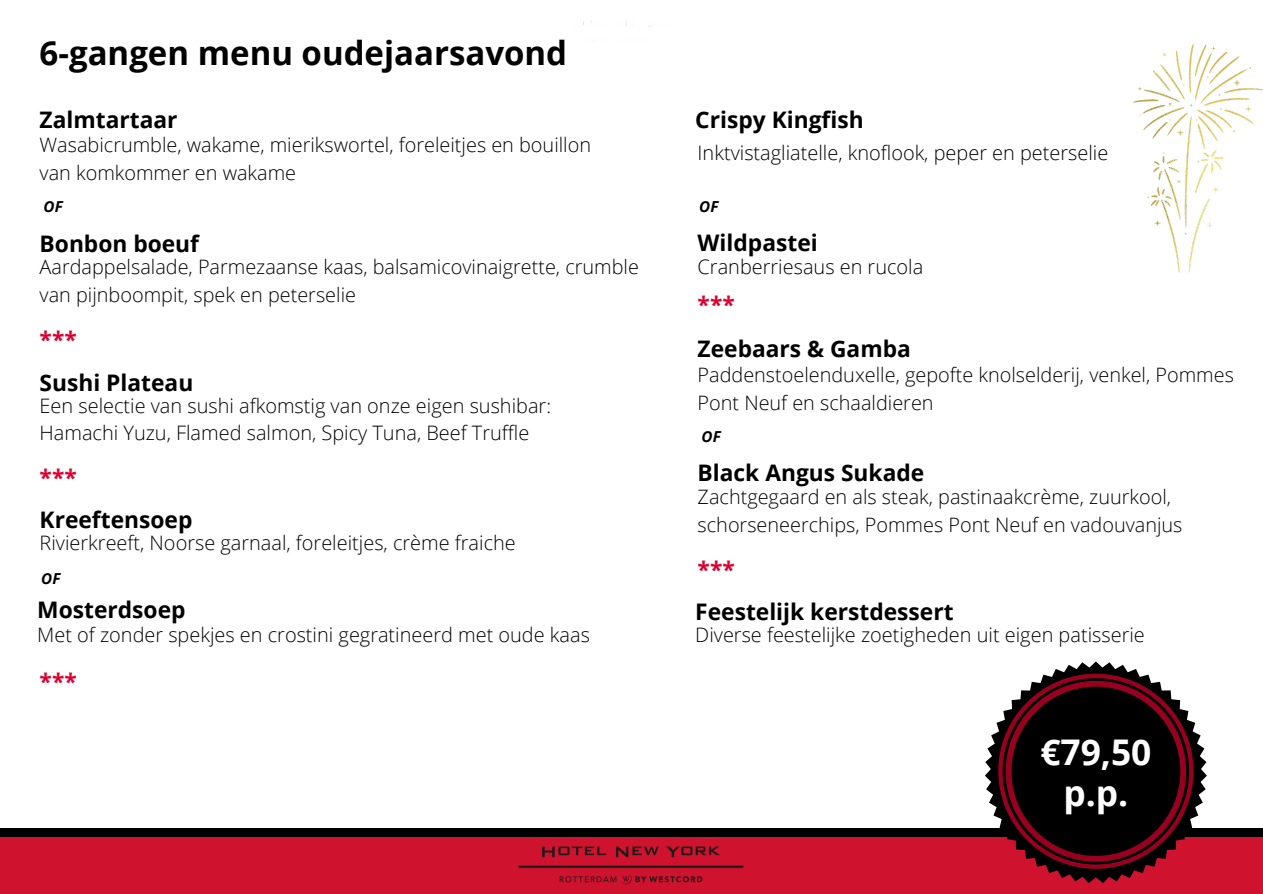
<style>
.page{position:relative;width:1263px;height:894px;background:#fff}
.page>*{position:absolute;margin:0;border:0;box-sizing:border-box;transform-origin:0 0}
.t1{font:700 35.4px/41.7px "Open Sans";color:#fff;text-align:center}
.t2{font:700 33px "Open Sans";color:#000}
.t3{font:700 22.8px "Open Sans";color:#000}
.t4{font:700 22.8px "Open Sans";color:#dc002f}
.t5{font:300 19.95px/27.5px "Open Sans";color:#000}
.t6{font:300 19.8px/27.6px "Open Sans";color:#000}
.t7{font:italic 700 15.15px "Open Sans";color:#000}
</style>
<div class="page">
<div style="left:0;top:836px;width:1263px;height:57px;background:#cf122d"></div>
<div style="left:0;top:827px;width:1263px;height:9px;background:#000"></div>
<img style="left:512px;top:836px;width:238px;height:49px">
<svg style="left:985px;top:661px;width:222px;height:221px"></svg>
<svg style="left:998px;top:673px;width:195px;height:195px;background:#2e0f15"></svg>
<img style="left:1134px;top:44px;width:129px;height:228px">
<h2 class="t2" style="left:40px;top:30px;width:529px">6-gangen menu oudejaarsavond</h2>
<p class="t3" style="left:40px;top:103px;width:139px">Zalmtartaar</p>
<p class="t6" style="left:40px;top:131px;width:553px">Wasabicrumble, wakame, mierikswortel, foreleitjes en bouillon van komkommer en wakame</p>
<p class="t7" style="left:44px;top:196px;width:21px">OF</p>
<p class="t3" style="left:40px;top:227px;width:161px">Bonbon boeuf</p>
<p class="t6" style="left:40px;top:253px;width:601px">Aardappelsalade, Parmezaanse kaas, balsamicovinaigrette, crumble van pijnboompit, spek en peterselie</p>
<p class="t4" style="left:40px;top:324px;width:39px">***</p>
<p class="t3" style="left:40px;top:366px;width:155px">Sushi Plateau</p>
<p class="t5" style="left:40px;top:391px;width:513px">Een selectie van sushi afkomstig van onze eigen sushibar:<br>Hamachi Yuzu, Flamed salmon, Spicy Tuna, Beef Truffle</p>
<p class="t4" style="left:40px;top:461px;width:39px">***</p>
<p class="t3" style="left:40px;top:503px;width:154px">Kreeftensoep</p>
<p class="t5" style="left:40px;top:528px;width:478px">Rivierkreeft, Noorse garnaal, foreleitjes, crème fraiche</p>
<p class="t7" style="left:41px;top:567px;width:21px">OF</p>
<p class="t3" style="left:37px;top:593px;width:150px">Mosterdsoep</p>
<p class="t5" style="left:37px;top:620px;width:554px">Met of zonder spekjes en crostini gegratineerd met oude kaas</p>
<p class="t4" style="left:40px;top:665px;width:39px">***</p>
<p class="t3" style="left:695px;top:103px;width:170px">Crispy Kingfish</p>
<p class="t5" style="left:698px;top:138px;width:412px">Inktvistagliatelle, knoflook, peper en peterselie</p>
<p class="t7" style="left:699px;top:196px;width:21px">OF</p>
<p class="t3" style="left:698px;top:227px;width:122px">Wildpastei</p>
<p class="t5" style="left:698px;top:253px;width:227px">Cranberriesaus en rucola</p>
<p class="t4" style="left:698px;top:288px;width:39px">***</p>
<p class="t3" style="left:698px;top:333px;width:215px">Zeebaars &amp; Gamba</p>
<p class="t6" style="left:698px;top:360px;width:538px">Paddenstoelenduxelle, gepofte knolselderij, venkel, Pommes<br>Pont Neuf en schaaldieren</p>
<p class="t7" style="left:702px;top:425px;width:21px">OF</p>
<p class="t3" style="left:698px;top:457px;width:228px">Black Angus Sukade</p>
<p class="t6" style="left:698px;top:482px;width:486px">Zachtgegaard en als steak, pastinaakcrème, zuurkool, schorseneerchips, Pommes Pont Neuf en vadouvanjus</p>
<p class="t4" style="left:698px;top:553px;width:39px">***</p>
<p class="t3" style="left:695px;top:595px;width:260px">Feestelijk kerstdessert</p>
<p class="t5" style="left:695px;top:620px;width:451px">Diverse feestelijke zoetigheden uit eigen patisserie</p>
<h1 class="t1" style="left:1040px;top:730px;width:113px">€79,50 p.p.</h1>
</div>
